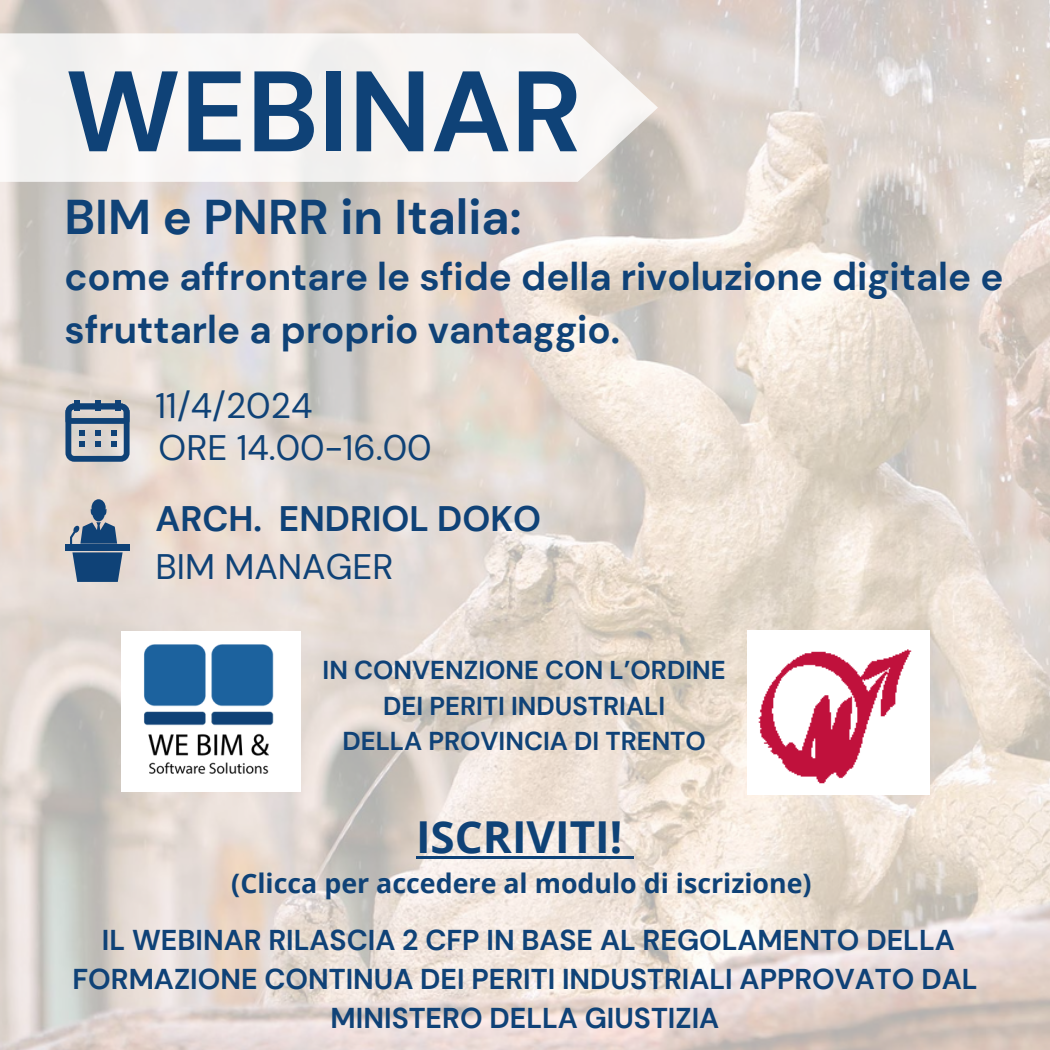
<style>
.page{position:relative;width:1050px;height:1050px;background:#fff}
.page>*{position:absolute;margin:0;border:0;box-sizing:border-box;transform-origin:0 0}
.t1{font:700 114.2px "DM Sans";color:#0f4277}
.t2{font:700 48.6px "DM Sans";color:#0f4277}
.t3{font:700 44px "Open Sans";color:#0f4277}
.t4{font:700 38.6px/53.4px "DM Sans";color:#0f4277}
.t5{font:700 35.4px/48.8px "DM Sans";color:#0f4277}
.t6{font:35.4px "DM Sans";color:#0f4277}
.t7{font:700 28.6px/39px "DM Sans";color:#0f4277;text-align:center}
.t8{font:700 26.8px "Open Sans";color:#0f4277}
.t9{font:700 25.8px/35.2px "DM Sans";color:#0f4277;text-align:center}
.s1{font-weight:400}
</style>
<div class="page">
<img style="left:0;top:0;width:1050px;height:1050px">
<div style="left:0;top:33px;width:658px;height:149px;background:#f7f6f4"></div>
<div style="left:74px;top:401px;width:6px;height:10px;background:#0f4277"></div>
<div style="left:95px;top:401px;width:5px;height:10px;background:#0f4277"></div>
<div style="left:115px;top:401px;width:6px;height:10px;background:#0f4277"></div>
<svg style="left:65px;top:403px;width:65px;height:59px;background:#7b8fa4"></svg>
<svg style="left:72px;top:552px;width:51px;height:30px;background:#295482"></svg>
<div style="left:65px;top:545px;width:65px;height:6px;background:#0f4277"></div>
<svg style="left:70px;top:499px;width:47px;height:46px;background:#8190a3"></svg>
<div style="left:121px;top:631px;width:179px;height:161px;background:#fff"></div>
<img style="left:144px;top:644px;width:130px;height:130px">
<img style="left:748px;top:631px;width:181px;height:164px">
<hr style="left:416px;top:856px;width:206px;height:3px;background:#0f4277">
<svg style="left:622px;top:856px;width:12px;height:3px"></svg>
<p class="t1" style="left:65px;top:38px;width:518px">WEBINAR</p>
<p class="t2" style="left:65px;top:186px;width:458px">BIM e PNRR in Italia:</p>
<p class="t4" style="left:65px;top:250px;width:941px">come affrontare le sfide della rivoluzione digitale e sfruttarle a proprio vantaggio.</p>
<h5 class="t6" style="left:156px;top:383px;width:158px">11/4/2024</h5>
<h2 class="t6" style="left:159px;top:425px;width:275px">ORE 14.00-16.00</h2>
<h2 class="t5" style="left:156px;top:494px;width:387px">ARCH. ENDRIOL DOKO<br><span class="s1">BIM MANAGER</span></h2>
<h1 class="t9" style="left:323px;top:653px;width:405px">IN CONVENZIONE CON L’ORDINE<br>DEI PERITI INDUSTRIALI<br>DELLA PROVINCIA DI TRENTO</h1>
<h4 class="t3" style="left:416px;top:806px;width:208px">ISCRIVITI!</h4>
<p class="t8" style="left:231px;top:864px;width:582px">(Clicca per accedere al modulo di iscrizione)</p>
<p class="t7" style="left:72px;top:921px;width:907px">IL WEBINAR RILASCIA 2 CFP IN BASE AL REGOLAMENTO DELLA<br>FORMAZIONE CONTINUA DEI PERITI INDUSTRIALI APPROVATO DAL<br>MINISTERO DELLA GIUSTIZIA</p>
</div>
